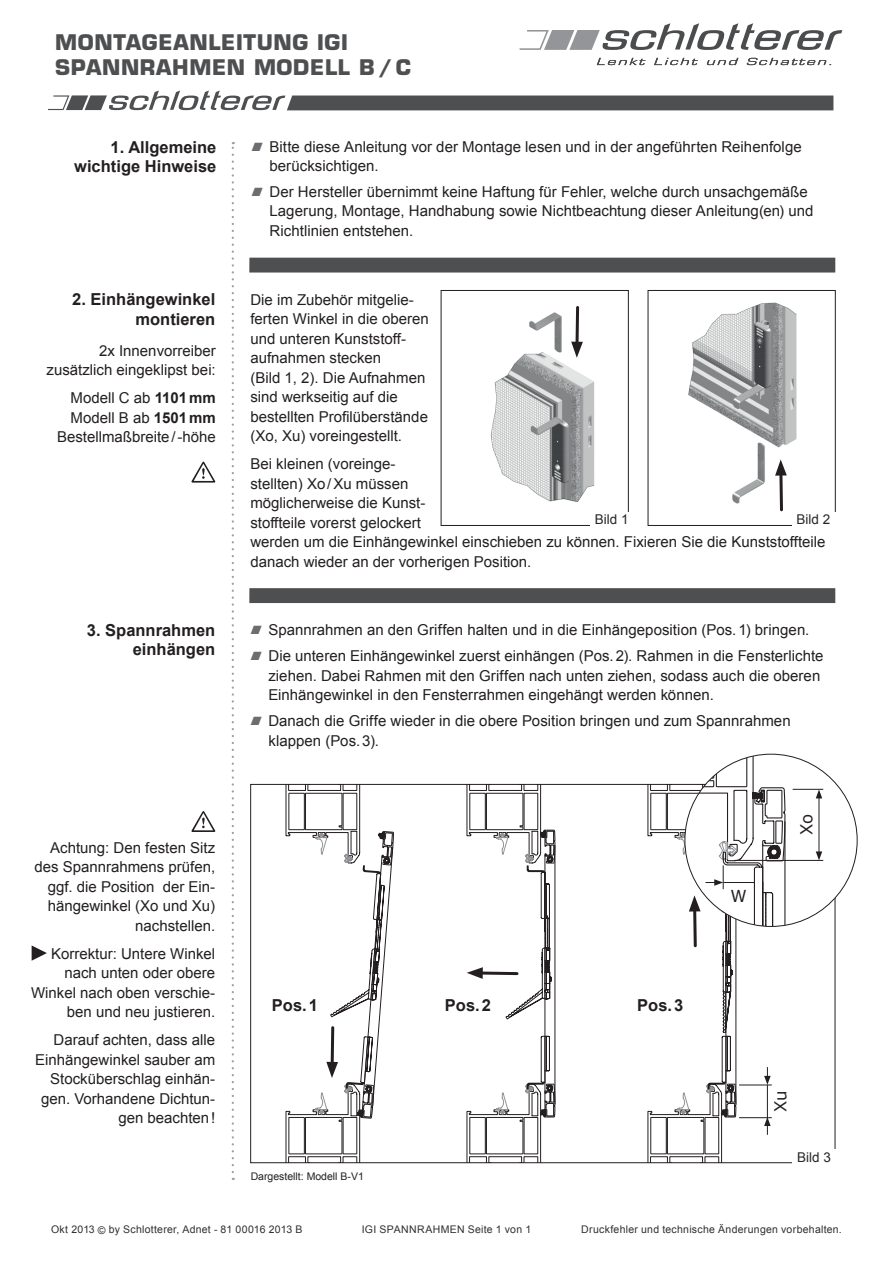
<style>
.page{position:relative;width:893px;height:1263px;background:#fff}
.page>*{position:absolute;margin:0;border:0;box-sizing:border-box;transform-origin:0 0}
.t1{font:700 21px/25.2px "Eurostile LT Std";letter-spacing:.03em;color:#4e4f50}
.t2{font:700 16.5px/19.5px "Arial";color:#231f20;text-align:right}
.t3{font:16.5px "Verdana";color:#231f20}
.t4{font:15px/19.5px "Arial";color:#231f20}
.t5{font:13.5px "Arial";color:#282526}
.t6{font:10.5px "Arial";letter-spacing:.025em;color:#312f30}
.t7{font:10.5px "Arial";color:#231f20}
.s1{font-weight:700}
.s2{font-family:"Schlotterer Raute normal";font-size:16.5px;color:#6c6d70}
</style>
<div class="page">
<svg style="left:48px;top:90px;width:785px;height:20px"></svg>
<svg style="left:597px;top:58px;width:48px;height:7px"></svg>
<svg style="left:654px;top:58px;width:44px;height:7px"></svg>
<svg style="left:706px;top:58px;width:32px;height:7px"></svg>
<svg style="left:746px;top:58px;width:85px;height:7px"></svg>
<svg style="left:520px;top:23px;width:322px;height:27px"></svg>
<svg style="left:232px;top:142px;width:2px;height:1030px"></svg>
<svg style="left:191px;top:811px;width:24px;height:21px"></svg>
<svg style="left:32px;top:945px;width:15px;height:16px"></svg>
<div style="left:249px;top:258px;width:586px;height:15px;background:#4e4f50"></div>
<div style="left:249px;top:588px;width:586px;height:15px;background:#4e4f50"></div>
<img style="left:688px;top:302px;width:109px;height:202px">
<div style="left:648px;top:290px;width:188px;height:236px;border:1px solid #231f20"></div>
<div style="left:792px;top:512px;width:43px;height:15px;background:#fff"></div>
<img style="left:490px;top:312px;width:105px;height:191px">
<div style="left:441px;top:290px;width:188px;height:236px;border:1px solid #231f20"></div>
<div style="left:590px;top:512px;width:43px;height:15px;background:#fff"></div>
<svg style="left:571px;top:306px;width:12px;height:52px"></svg>
<svg style="left:775px;top:459px;width:12px;height:53px"></svg>
<svg style="left:191px;top:462px;width:24px;height:21px"></svg>
<hr style="left:793px;top:789px;width:30px;height:1px;background:#231f20">
<hr style="left:735px;top:860px;width:88px;height:1px;background:#231f20">
<hr style="left:819px;top:796px;width:1px;height:58px;background:#231f20">
<svg style="left:816px;top:789px;width:6px;height:9px"></svg>
<svg style="left:816px;top:851px;width:6px;height:9px"></svg>
<svg style="left:285px;top:754px;width:501px;height:409px"></svg>
<h1 class="t1" style="left:55px;top:29px;width:357px">MONTAGEANLEITUNG IGI<br>SPANNRAHMEN MODELL B / C</h1>
<p class="t2" style="left:74px;top:138px;width:144px">1. Allgemeine wichtige Hinweise</p>
<p class="t2" style="left:72px;top:290px;width:145px">2. Einhängewinkel montieren</p>
<p class="t4" style="left:47px;top:341px;width:171px;text-align:right">2x Innenvorreiber zusätzlich eingeklipst bei:</p>
<p class="t4" style="left:57px;top:388px;width:160px;text-align:right">Modell C ab <span class="s1">1101mm<br></span>Modell B ab <span class="s1">1501mm<br></span>Bestellmaßbreite/-höhe</p>
<p class="t2" style="left:87px;top:621px;width:130px">3. Spannrahmen einhängen</p>
<p class="t4" style="left:34px;top:838px;width:182px;text-align:right">Achtung: Den festen Sitz des Spannrahmens prüfen, ggf. die Position der Ein&shy;hängewinkel (Xo und Xu) nachstellen.</p>
<p class="t4" style="left:31px;top:944px;width:186px;text-align:right">Korrektur: Untere Winkel nach unten oder obere<br>Winkel nach oben verschie&shy;ben und neu justieren.</p>
<p class="t4" style="left:35px;top:1030px;width:182px;text-align:right">Darauf achten, dass alle<br>Einhängewinkel sauber am<br>Stocküberschlag einhän&shy;gen. Vorhandene Dichtun&shy;gen beachten!</p>
<p class="t4" style="left:269px;top:137px;width:534px;text-indent:-18px"><span class="s2">AA</span> Bitte diese Anleitung vor der Montage lesen und in der angeführten Reihenfolge berücksichtigen.</p>
<p class="t4" style="left:269px;top:182px;width:546px;text-indent:-18px"><span class="s2">AA</span> Der Hersteller übernimmt keine Haftung für Fehler, welche durch unsachgemäße<br>Lagerung, Montage, Handhabung sowie Nichtbeachtung dieser Anleitung(en) und<br>Richtlinien entstehen.</p>
<p class="t4" style="left:250px;top:290px;width:180px">Die im Zubehör mitgelie&shy;ferten Winkel in die oberen und unteren Kunststoff&shy;aufnahmen stecken<br>(Bild 1, 2). Die Aufnahmen sind werkseitig auf die bestellten Profilüberstände (Xo, Xu) voreingestellt.</p>
<p class="t4" style="left:250px;top:454px;width:577px">Bei kleinen (voreinge-<br>stellten) Xo/Xu müssen<br>möglicherweise die Kunst-<br>stoffteile vorerst gelockert<br>werden um die Einhängewinkel einschieben zu können. Fixieren Sie die Kunststoffteile danach wieder an der vorherigen Position.</p>
<p class="t5" style="left:595px;top:511px;width:35px">Bild 1</p>
<p class="t5" style="left:797px;top:511px;width:35px">Bild 2</p>
<p class="t4" style="left:250px;top:617px;width:575px;line-height:26px"><span class="s2">AA</span> Spannrahmen an den Griffen halten und in die Einhängeposition (Pos.1) bringen.<br><span class="s2">AA</span> Die unteren Einhängewinkel zuerst einhängen (Pos.2). Rahmen in die Fensterlichte</p>
<p class="t4" style="left:268px;top:666px;width:553px">ziehen. Dabei Rahmen mit den Griffen nach unten ziehen, sodass auch die oberen<br>Einhängewinkel in den Fensterrahmen eingehängt werden können.</p>
<p class="t4" style="left:268px;top:711px;width:524px;text-indent:-18px"><span class="s2">AA</span> Danach die Griffe wieder in die obere Position bringen und zum Spannrahmen klappen (Pos.3).</p>
<p class="t2" style="left:272px;top:996px;width:48px">Pos.1</p>
<p class="t2" style="left:445px;top:996px;width:48px">Pos.2</p>
<p class="t2" style="left:637px;top:996px;width:48px">Pos.3</p>
<p class="t7" style="left:251px;top:1170px;width:115px">Dargestellt: Modell B-V1</p>
<p class="t3" style="left:730px;top:884px;width:18px">W</p>
<p class="t3" style="left:795px;top:835px;width:22px;rotate:-90deg">Xo</p>
<p class="t3" style="left:769px;top:1112px;width:23px;rotate:-90deg">Xu</p>
<p class="t5" style="left:797px;top:1148px;width:35px">Bild 3</p>
<p class="t6" style="left:51px;top:1223px;width:253px">Okt 2013 © by Schlotterer, Adnet - 81 00016 2013 B</p>
<p class="t6" style="left:362px;top:1223px;width:171px">IGI SPANNRAHMEN Seite 1 von 1</p>
<p class="t6" style="left:581px;top:1223px;width:262px">Druckfehler und technische Änderungen vorbehalten.</p>
</div>
